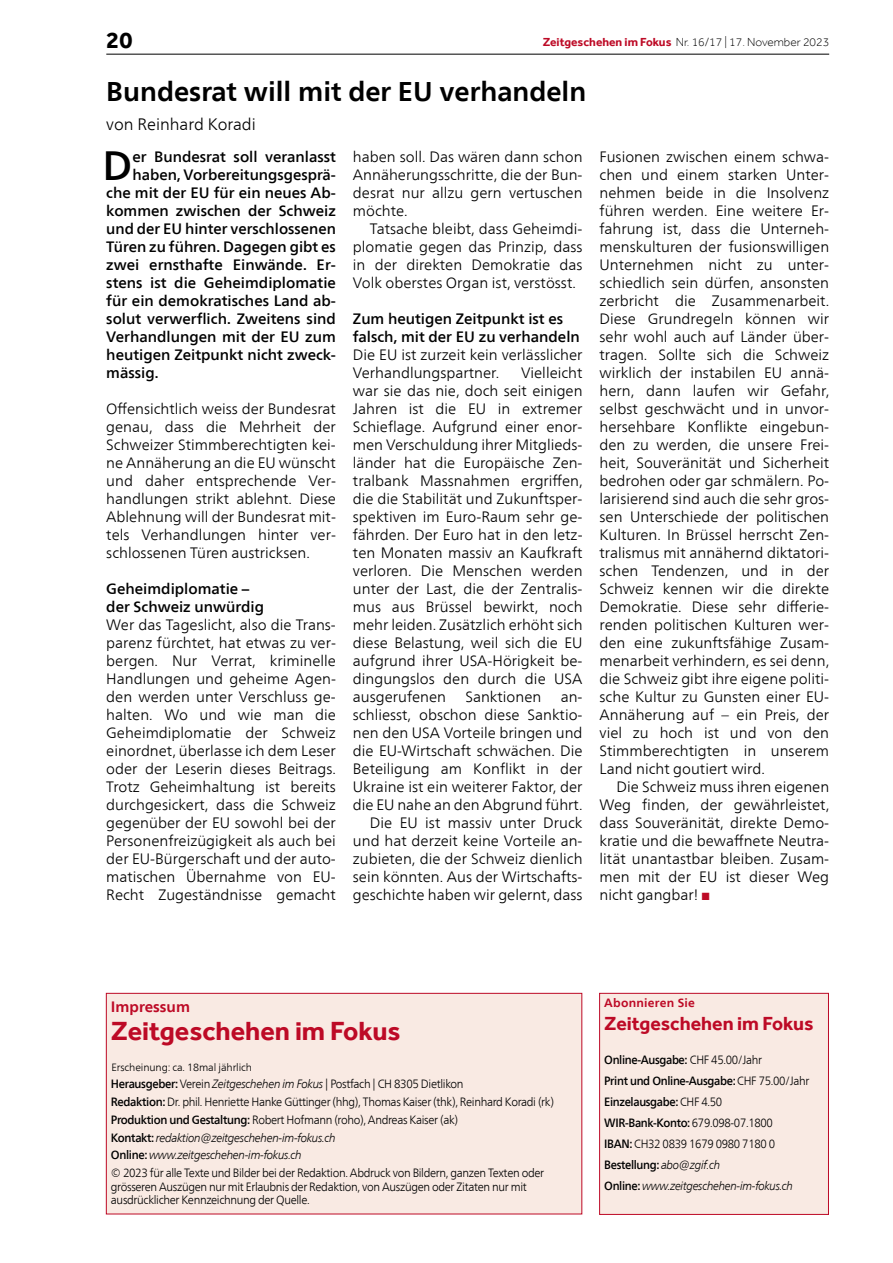
<style>
.page{position:relative;width:893px;height:1263px;background:#fff}
.page>*{position:absolute;margin:0;border:0;box-sizing:border-box;transform-origin:0 0}
.t1{font:500 40.8px "Frutiger Neue LT Com";color:#000}
.t2{font:700 27px "Frutiger Neue LT Com";color:#000}
.t3{font:700 27px "Effra";color:#bd0a26}
.t4{font:700 24px "Effra";color:#000}
.t5{font:700 19.5px "Effra";color:#bd0a26}
.t6{font:300 16.5px "Frutiger Neue LT Com";color:#000}
.t7{font:300 15px/18px "Frutiger Neue LT Com";color:#000;text-align:justify}
.t8{font:500 15px/18px "Frutiger Neue LT Com";color:#000}
.t9{font:700 15px "Frutiger Neue LT Com";color:#bd0a26}
.t10{font:300 12px/17.7px "Frutiger Neue LT Com";letter-spacing:-.03em;color:#000;scale:.94 1}
.t11{font:500 12px/21px "Frutiger Neue LT Com";letter-spacing:-.03em;color:#000;scale:.93 1}
.t12{font:300 12px "Effra";color:#000}
.t13{font:700 12px "Frutiger Neue LT Com";letter-spacing:.02em;color:#bd0a26}
.t14{font:300 10.5px "Frutiger Neue LT Com";letter-spacing:-.01em;color:#000}
.s1{font-weight:700;color:#bd0a26}
.s2{color:#bd0a26}
.s3{font-weight:500}
.s4{font-style:italic}
.s5{font-weight:300}
.s6{font-weight:300;font-style:italic}
</style>
<div class="page">
<hr style="left:106px;top:54px;width:723px;height:1px;background:#000">
<div style="left:106px;top:993px;width:476px;height:221px;background:#f9eae3"></div>
<div style="left:106px;top:993px;width:476px;height:221px;border:1px solid #bd0a26"></div>
<div style="left:600px;top:993px;width:228px;height:221px;background:#f9eae3"></div>
<div style="left:599px;top:993px;width:230px;height:222px;border:1px solid #bd0a26"></div>
<h3 class="t4" style="left:106px;top:26px;width:28px">20</h3>
<p class="t12" style="left:543px;top:35px;width:288px"><span class="s1">Zeitgeschehen im Fokus</span> Nr. 16/17 | 17. November 2023</p>
<h2 class="t2" style="left:106px;top:76px;width:481px">Bundesrat will mit der EU verhandeln</h2>
<p class="t6" style="left:106px;top:114px;width:151px">von Reinhard Koradi</p>
<h1 class="t1" style="left:103px;top:141px;width:31px">D</h1>
<p class="t8" style="left:132px;top:148px;width:205px">er Bundesrat soll veranlasst</p>
<p class="t7" style="left:353px;top:148px;width:231px">haben soll. Das wären dann schon Annäherungsschritte, die der Bun&shy;desrat nur allzu gern vertuschen möchte.</p>
<p class="t7" style="left:353px;top:220px;width:231px;text-indent:17px">Tatsache bleibt, dass Geheimdi&shy;plomatie gegen das Prinzip, dass in der direkten Demokratie das Volk oberstes Organ ist, verstösst.</p>
<p class="t8" style="left:353px;top:310px;width:228px">Zum heutigen Zeitpunkt ist es falsch, mit der EU zu verhandeln</p>
<p class="t7" style="left:353px;top:346px;width:231px">Die EU ist zurzeit kein verlässlicher<br>Verhandlungspartner.</p>
<p class="t7" style="left:600px;top:148px;width:231px">Fusionen zwischen einem schwa&shy;chen und einem starken Unter&shy;nehmen beide in die Insolvenz führen werden. Eine weitere Er&shy;fahrung ist, dass die Unterneh&shy;menskulturen der fusionswilligen Unternehmen nicht zu unter&shy;schiedlich sein dürfen, ansonsten zerbricht die Zusammenarbeit.<br>Diese Grundregeln können wir sehr wohl auch auf Länder über&shy;tragen. Sollte sich die Schweiz wirklich der instabilen EU annä&shy;hern, dann laufen wir Gefahr, selbst geschwächt und in unvor&shy;hersehbare Konflikte eingebun&shy;den zu werden, die unsere Frei&shy;heit, Souveränität und Sicherheit bedrohen oder gar schmälern. Po&shy;larisierend sind auch die sehr gros&shy;sen Unterschiede der politischen Kulturen. In Brüssel herrscht Zen&shy;tralismus mit annähernd diktatori&shy;schen Tendenzen, und in der Schweiz kennen wir die direkte Demokratie. Diese sehr differie&shy;renden politischen Kulturen wer&shy;den eine zukunftsfähige Zusam&shy;menarbeit verhindern, es sei denn, die Schweiz gibt ihre eigene politi&shy;sche Kultur zu Gunsten einer EU-Annäherung auf – ein Preis, der viel zu hoch ist und von den Stimmberechtigten in unserem Land nicht goutiert wird.</p>
<p class="t7" style="left:600px;top:778px;width:231px;text-indent:17px">Die Schweiz muss ihren eigenen Weg finden, der gewährleistet, dass Souveränität, direkte Demo&shy;kratie und die bewaffnete Neutra&shy;lität unantastbar bleiben. Zusam&shy;men mit der EU ist dieser Weg nicht gangbar! <span class="s2">■</span></p>
<p class="t8" style="left:132px;top:166px;width:205px">haben, Vorbereitungsgesprä-</p>
<p class="t8" style="left:106px;top:184px;width:231px">che mit der EU für ein neues Ab-</p>
<p class="t8" style="left:106px;top:202px;width:231px">kommen zwischen der Schweiz</p>
<p class="t8" style="left:106px;top:220px;width:231px">und der EU hinter verschlossenen</p>
<p class="t8" style="left:106px;top:238px;width:231px">Türen zu führen. Dagegen gibt es</p>
<p class="t8" style="left:106px;top:256px;width:231px">zwei ernsthafte Einwände. Er-</p>
<p class="t8" style="left:106px;top:274px;width:231px">stens ist die Geheimdiplomatie</p>
<p class="t8" style="left:106px;top:292px;width:231px">für ein demokratisches Land ab-</p>
<p class="t8" style="left:106px;top:310px;width:231px">solut verwerflich. Zweitens sind</p>
<p class="t8" style="left:106px;top:328px;width:231px">Verhandlungen mit der EU zum</p>
<p class="t8" style="left:106px;top:346px;width:231px">heutigen Zeitpunkt nicht zweck-</p>
<p class="t8" style="left:106px;top:364px;width:54px">mässig.</p>
<p class="t7" style="left:106px;top:400px;width:231px">Offensichtlich weiss der Bundesrat genau, dass die Mehrheit der Schweizer Stimmberechtigten kei&shy;ne Annäherung an die EU wünscht und daher entsprechende Ver&shy;handlungen strikt ablehnt. Diese Ablehnung will der Bundesrat mit&shy;tels Verhandlungen hinter ver&shy;schlossenen Türen austricksen.</p>
<p class="t8" style="left:106px;top:580px;width:159px">Geheimdiplomatie – der Schweiz unwürdig</p>
<p class="t7" style="left:106px;top:616px;width:231px">Wer das Tageslicht, also die Trans&shy;parenz fürchtet, hat etwas zu ver&shy;bergen. Nur Verrat, kriminelle Handlungen und geheime Agen&shy;den werden unter Verschluss ge&shy;halten. Wo und wie man die Geheimdiplomatie der Schweiz einordnet, überlasse ich dem Leser oder der Leserin dieses Beitrags.<br>Trotz Geheimhaltung ist bereits durchgesickert, dass die Schweiz gegenüber der EU sowohl bei der Personenfreizügigkeit als auch bei der EU-Bürgerschaft und der auto&shy;matischen Übernahme von EU-Recht Zugeständnisse gemacht</p>
<p class="t7" style="left:353px;top:364px;width:231px;text-indent:168px">Vielleicht war sie das nie, doch seit einigen Jahren ist die EU in extremer Schieflage. Aufgrund einer enor&shy;men Verschuldung ihrer Mitglieds&shy;länder hat die Europäische Zen&shy;tralbank Massnahmen ergriffen, die die Stabilität und Zukunftsper&shy;spektiven im Euro-Raum sehr ge&shy;fährden. Der Euro hat in den letz&shy;ten Monaten massiv an Kaufkraft verloren. Die Menschen werden unter der Last, die der Zentralis&shy;mus aus Brüssel bewirkt, noch mehr leiden. Zusätzlich erhöht sich diese Belastung, weil sich die EU aufgrund ihrer USA-Hörigkeit be&shy;dingungslos den durch die USA ausgerufenen</p>
<p class="t7" style="left:465px;top:688px;width:77px">Sanktionen</p>
<p class="t7" style="left:353px;top:688px;width:231px;text-align:right">an-<br>schliesst, obschon diese Sanktio&shy;nen den USA Vorteile bringen und die EU-Wirtschaft schwächen. Die<br>Beteiligung am Konflikt in der<br>Ukraine ist ein weiterer Faktor, der die EU nahe an den Abgrund führt.<br>Die EU ist massiv unter Druck und hat derzeit keine Vorteile an&shy;zubieten, die der Schweiz dienlich sein könnten. Aus der Wirtschafts&shy;geschichte haben wir gelernt, dass</p>
<p class="t9" style="left:111px;top:997px;width:81px">Impressum</p>
<h2 class="t3" style="left:111px;top:1015px;width:291px">Zeitgeschehen im Fokus</h2>
<p class="t14" style="left:111px;top:1060px;width:142px">Erscheinung: ca. 18mal jährlich</p>
<p class="t10" style="left:111px;top:1075px;width:473px"><span class="s3">Herausgeber:</span> Verein <span class="s4">Zeitgeschehen im Fokus</span> | Postfach | CH 8305 Dietlikon<br><span class="s3">Redaktion:</span> Dr. phil. Henriette Hanke Güttinger (hhg), Thomas Kaiser (thk), Reinhard Koradi (rk)<br><span class="s3">Produktion und Gestaltung:</span> Robert Hofmann (roho), Andreas Kaiser (ak)<br><span class="s3">Kontakt:</span> <span class="s4">redaktion@zeitgeschehen-im-fokus.ch<br></span><span class="s3">Online:</span> <span class="s4">www.zeitgeschehen-im-fokus.ch<br></span>© 2023 für alle Texte und Bilder bei der Redaktion. Abdruck von Bildern, ganzen Texten oder</p>
<p class="t10" style="left:111px;top:1179px;width:444px;line-height:13.5px">grösseren Auszügen nur mit Erlaubnis der Redaktion, von Auszügen oder Zitaten nur mit ausdrücklicher Kennzeichnung der Quelle.</p>
<p class="t13" style="left:604px;top:996px;width:92px">Abonnieren Sie</p>
<h3 class="t5" style="left:604px;top:1012px;width:211px">Zeitgeschehen im Fokus</h3>
<p class="t11" style="left:604px;top:1049px;width:222px">Online-Ausgabe: <span class="s5">CHF 45.00/Jahr<br></span>Print und Online-Ausgabe: <span class="s5">CHF 75.00/Jahr </span>Einzelausgabe: <span class="s5">CHF 4.50<br></span>WIR-Bank-Konto: <span class="s5">679.098-07.1800<br></span>IBAN: <span class="s5">CH32 0839 1679 0980 7180 0<br></span>Bestellung: <span class="s6">abo@zgif.ch<br></span>Online: <span class="s6">www.zeitgeschehen-im-fokus.ch</span></p>
</div>
